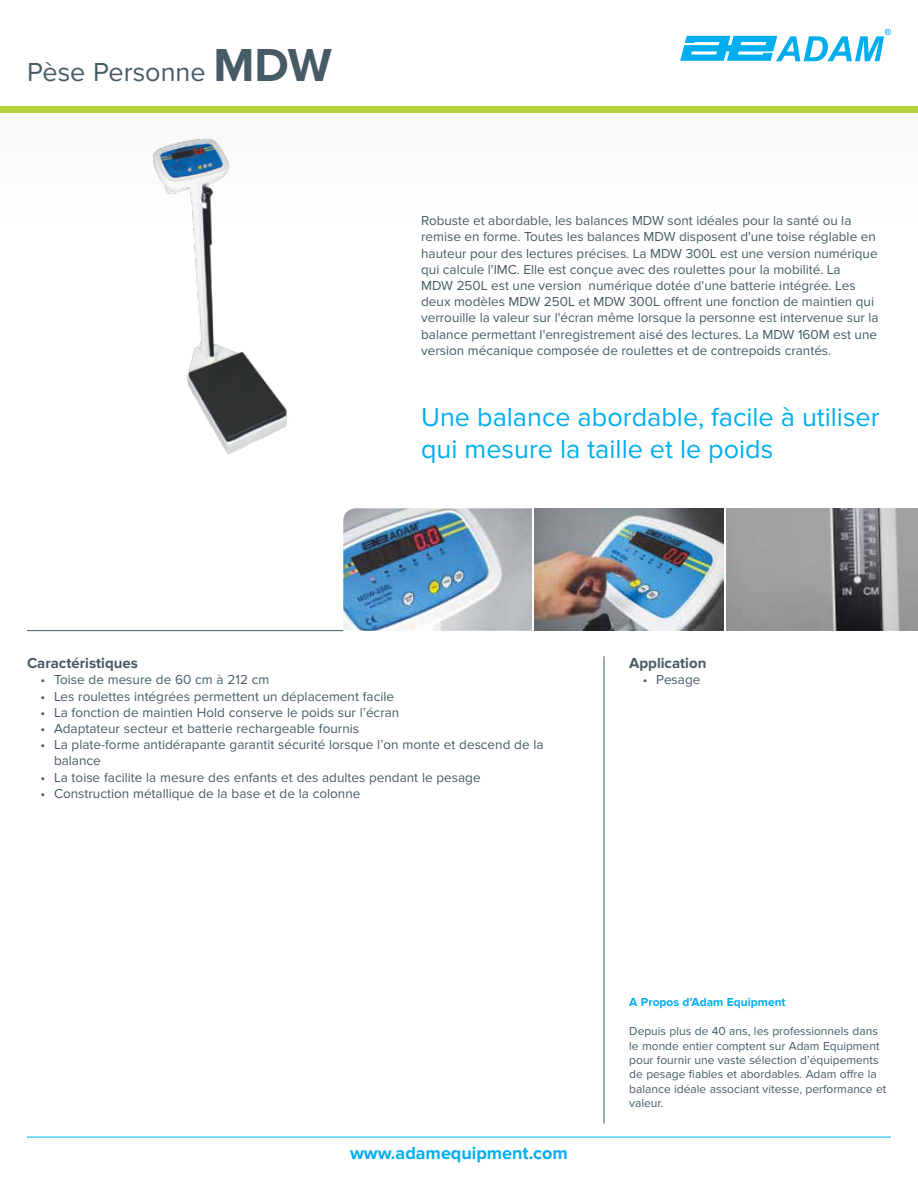
<style>
.page{position:relative;width:918px;height:1188px;background:#fff}
.page>*{position:absolute;margin:0;border:0;box-sizing:border-box;transform-origin:0 0}
.t1{font:27px/32.4px "Proxima Nova";color:#00aeef}
.t2{font:27px "Proxima Nova";color:#465b65}
.t3{font:700 18px "Proxima Nova";color:#00aeef}
.t4{font:700 15px "Proxima Nova";color:#465b65}
.t5{font:13.5px/16.2px "Proxima Nova";color:#465b65}
.t6{font:12px/14.4px "Proxima Nova";color:#465b65}
.t7{font:700 12px "Proxima Nova";color:#00aeef}
.s1{font-weight:700;font-size:48px}
</style>
<div class="page">
<div style="left:0;top:113px;width:918px;height:114px;background:#fbfbfb"></div>
<div style="left:0;top:107px;width:918px;height:6px;background:#b2d33e"></div>
<hr style="left:27px;top:1137px;width:864px;height:1px;background:#00aeef">
<hr style="left:27px;top:630px;width:316px;height:1px;background:#465b65">
<hr style="left:604px;top:656px;width:1px;height:468px;background:#465b65">
<svg style="left:680px;top:29px;width:211px;height:32px"></svg>
<img style="left:153px;top:138px;width:136px;height:316px">
<img style="left:727px;top:508px;width:191px;height:123px">
<img style="left:535px;top:508px;width:189px;height:123px">
<img style="left:343px;top:508px;width:189px;height:123px">
<h1 class="t2" style="left:27px;top:57px;width:306px">Pèse Personne <span class="s1">MDW</span></h1>
<p class="t5" style="left:421px;top:213px;width:459px">Robuste et abordable, les balances MDW sont idéales pour la santé ou la remise en forme. Toutes les balances MDW disposent d'une toise réglable en hauteur pour des lectures précises. La MDW 300L est une version numérique qui calcule l'IMC. Elle est conçue avec des roulettes pour la mobilité. La<br>MDW 250L est une version numérique dotée d'une batterie intégrée. Les deux modèles MDW 250L et MDW 300L offrent une fonction de maintien qui verrouille la valeur sur l'écran même lorsque la personne est intervenue sur la balance permettant l'enregistrement aisé des lectures. La MDW 160M est une version mécanique composée de roulettes et de contrepoids crantés.</p>
<h1 class="t1" style="left:421px;top:401px;width:460px">Une balance abordable, facile à utiliser qui mesure la taille et le poids</h1>
<p class="t4" style="left:27px;top:654px;width:112px">Caractéristiques</p>
<p class="t5" style="left:40px;top:672px;width:230px">• Toise de mesure de 60 cm à 212 cm</p>
<p class="t5" style="left:40px;top:688px;width:355px">• Les roulettes intégrées permettent un déplacement facile</p>
<p class="t5" style="left:40px;top:704px;width:360px">• La fonction de maintien Hold conserve le poids sur l’écran</p>
<p class="t5" style="left:40px;top:721px;width:320px">• Adaptateur secteur et batterie rechargeable fournis</p>
<p class="t5" style="left:54px;top:737px;width:491px;text-indent:-14px">• La plate-forme antidérapante garantit sécurité lorsque l’on monte et descend de la balance</p>
<p class="t5" style="left:40px;top:769px;width:442px">• La toise facilite la mesure des enfants et des adultes pendant le pesage</p>
<p class="t5" style="left:40px;top:785px;width:321px">• Construction métallique de la base et de la colonne</p>
<p class="t4" style="left:629px;top:654px;width:79px">Application</p>
<p class="t5" style="left:643px;top:672px;width:59px">• Pesage</p>
<h2 class="t3" style="left:350px;top:1142px;width:219px">www.adamequipment.com</h2>
<p class="t7" style="left:629px;top:995px;width:158px">A Propos d’Adam Equipment</p>
<p class="t6" style="left:629px;top:1024px;width:259px">Depuis plus de 40 ans, les professionnels dans le monde entier comptent sur Adam Equipment pour fournir une vaste sélection d’équipements de pesage fiables et abordables. Adam offre la balance idéale associant vitesse, performance et valeur.</p>
</div>
